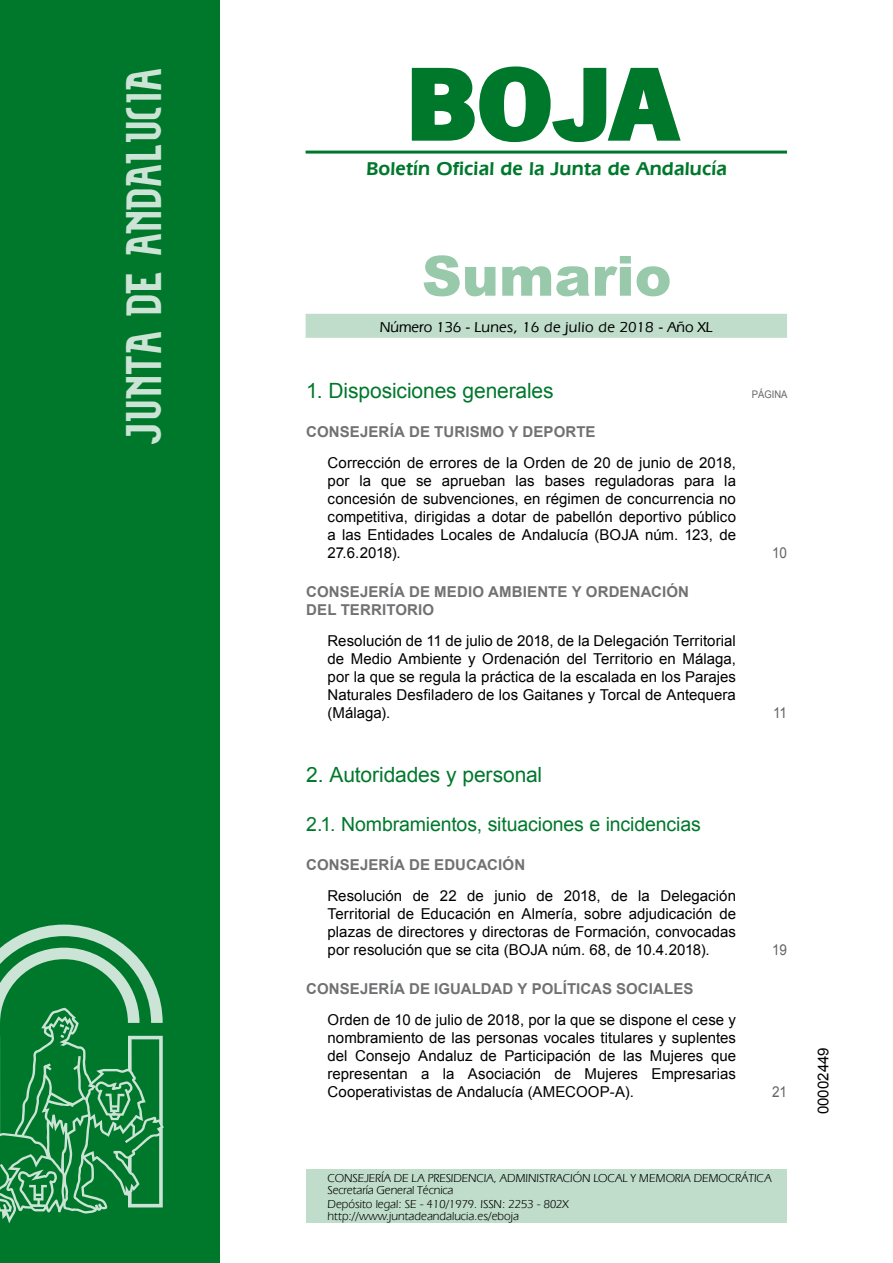
<style>
.page{position:relative;width:893px;height:1263px;background:#fff}
.page>*{position:absolute;margin:0;border:0;box-sizing:border-box;transform-origin:0 0}
.t1{font:700 105px "News Got T";color:#00782c;scale:1.14 1}
.t2{font:900 55.5px "Arial";color:#99c9ab}
.t3{font:27px "Alfabeto Andaluz Nuevo";color:#cce4d5}
.t4{font:21px "Arial";letter-spacing:-.005em;color:#00782c}
.t5{font:19.5px "Arial";letter-spacing:-.01em;color:#00782c}
.t6{font:600 19.5px "Eras IT Cby BT";letter-spacing:.01em;color:#00782c}
.t7{font:15px/18px "Arial";color:#000;text-align:justify}
.t8{font:700 15px/18px "Arial";letter-spacing:.01em;color:#707173}
.t9{font:500 15px "Eras IT Cby BT";letter-spacing:.025em;color:#000}
.t10{font:15px "Arial";color:#646567;scale:.9 1}
.t11{font:12px/12px "Eras IT Cby BT";letter-spacing:-.01em;color:#000}
.t12{font:10.5px "Arial";color:#646567;scale:.9 1}
</style>
<div class="page">
<hr style="left:305px;top:151px;width:482px;height:3px;background:#00782c">
<div style="left:305px;top:314px;width:482px;height:24px;background:#bfddca"></div>
<div style="left:0;top:0;width:219px;height:1263px;background:#00782c"></div>
<svg style="left:0;top:925px;width:164px;height:298px"></svg>
<svg style="left:411px;top:66px;width:270px;height:77px"></svg>
<div style="left:306px;top:1169px;width:481px;height:54px;background:#bfddca"></div>
<h3 class="t3" style="left:136px;top:446px;width:379px;rotate:-90deg">JUNTA DE ANDALUCIA</h3>
<h1 class="t1" style="left:405px;top:42px;width:240px">BOJA</h1>
<h3 class="t6" style="left:366px;top:157px;width:362px">Boletín Oficial de la Junta de Andalucía</h3>
<h2 class="t2" style="left:422px;top:236px;width:251px">Sumario</h2>
<p class="t9" style="left:380px;top:317px;width:334px">Número 136 - Lunes, 16 de julio de 2018 - Año XL</p>
<h3 class="t4" style="left:306px;top:377px;width:249px">1. Disposiciones generales</h3>
<p class="t12" style="left:751px;top:388px;width:41px">PÁGINA</p>
<p class="t8" style="left:306px;top:424px;width:291px">CONSEJERÍA DE TURISMO Y DEPORTE</p>
<p class="t7" style="left:327px;top:454px;width:410px">Corrección de errores de la Orden de 20 de junio de 2018, por la que se aprueban las bases reguladoras para la concesión de subvenciones, en régimen de concurrencia no competitiva, dirigidas a dotar de pabellón deportivo público a las Entidades Locales de Andalucía (BOJA núm. 123, de 27.6.2018).</p>
<p class="t10" style="left:772px;top:543px;width:18px">10</p>
<p class="t8" style="left:306px;top:584px;width:384px">CONSEJERÍA DE MEDIO AMBIENTE Y ORDENACIÓN<br>DEL TERRITORIO</p>
<p class="t7" style="left:327px;top:632px;width:410px">Resolución de 11 de julio de 2018, de la Delegación Territorial de Medio Ambiente y Ordenación del Territorio en Málaga, por la que se regula la práctica de la escalada en los Parajes Naturales Desfiladero de los Gaitanes y Torcal de Antequera (Málaga).</p>
<h3 class="t4" style="left:306px;top:761px;width:237px">2. Autoridades y personal</h3>
<h3 class="t5" style="left:306px;top:811px;width:396px">2.1. Nombramientos, situaciones e incidencias</h3>
<p class="t8" style="left:306px;top:856px;width:220px">CONSEJERÍA DE EDUCACIÓN</p>
<p class="t7" style="left:327px;top:886px;width:410px">Resolución de 22 de junio de 2018, de la Delegación Territorial de Educación en Almería, sobre adjudicación de plazas de directores y directoras de Formación, convocadas por resolución que se cita (BOJA núm. 68, de 10.4.2018).</p>
<p class="t8" style="left:306px;top:980px;width:388px">CONSEJERÍA DE IGUALDAD Y POLÍTICAS SOCIALES</p>
<p class="t7" style="left:327px;top:1011px;width:410px">Orden de 10 de julio de 2018, por la que se dispone el cese y nombramiento de las personas vocales titulares y suplentes del Consejo Andaluz de Participación de las Mujeres que representan a la Asociación de Mujeres Empresarias Cooperativistas de Andalucía (AMECOOP-A).</p>
<p class="t10" style="left:773px;top:703px;width:17px">11</p>
<p class="t10" style="left:772px;top:940px;width:18px">19</p>
<p class="t10" style="left:772px;top:1082px;width:18px">21</p>
<p class="t11" style="left:327px;top:1171px;width:445px">CONSEJERÍA DE LA PRESIDENCIA, ADMINISTRACIÓN LOCAL Y MEMORIA DEMOCRÁTICA<br>Secretaría General Técnica</p>
<p class="t11" style="left:327px;top:1198px;width:243px">Depósito legal: SE - 410/1979. ISSN: 2253 - 802X http://www.juntadeandalucia.es/eboja</p>
<p class="t7" style="left:814px;top:1114px;width:68px;rotate:-90deg">00002449</p>
</div>
